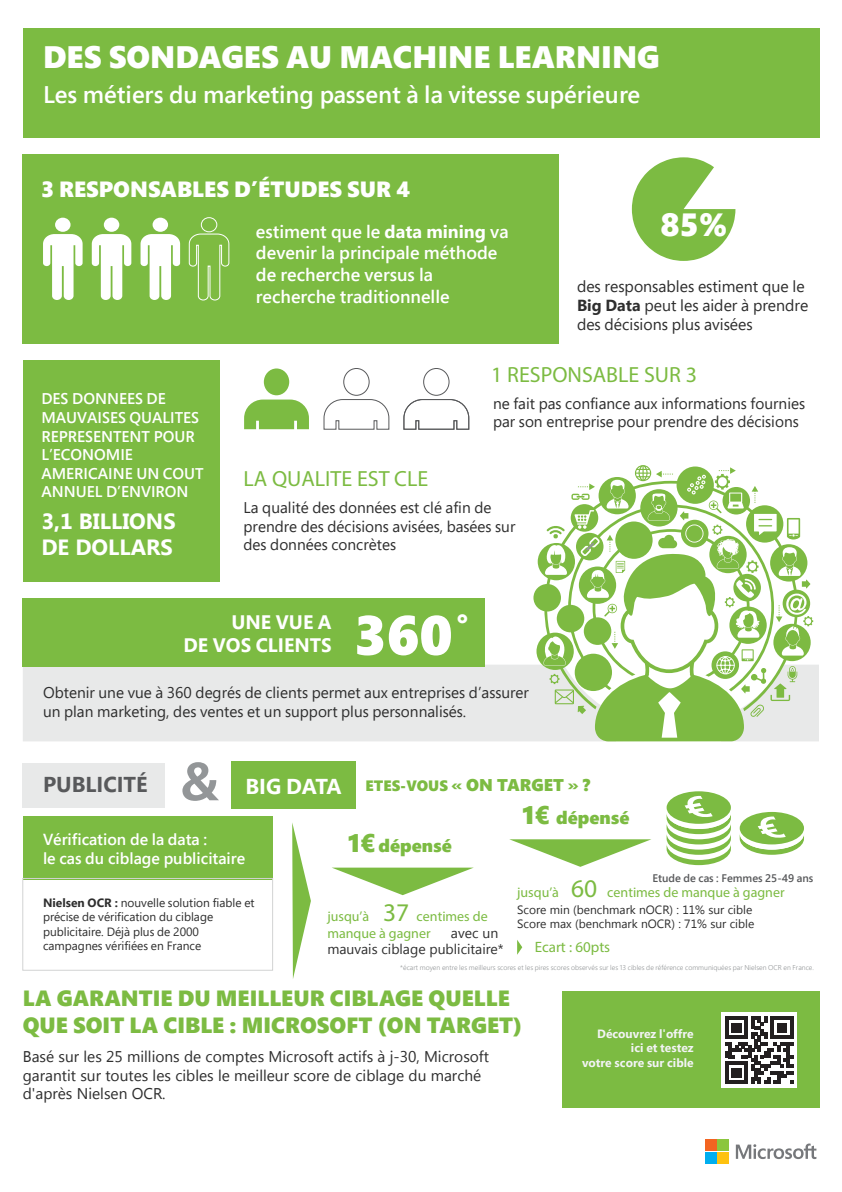
<style>
.page{position:relative;width:842px;height:1192px;background:#fff}
.page>*{position:absolute;margin:0;border:0;box-sizing:border-box;transform-origin:0 0}
.t1{font:900 55.5px "Segoe Pro";color:#fff}
.t2{font:700 53.5px "Segoe Pro";color:#939698}
.t3{font:900 32.1px "Segoe Pro";color:#fff}
.t4{font:900 31px "Segoe Pro";color:#fff}
.t5{font:600 24px "Segoe Pro";color:#fff}
.t6{font:900 22px/26.4px "Segoe Pro";color:#7cbb42}
.t7{font:22px "Segoe UI Black";color:#7cbb42}
.t8{font:900 22px "Segoe Pro";color:#fff}
.t9{font:700 22px/26.4px "Segoe UI";color:#fff}
.t10{font:700 21.5px "Segoe Pro";color:#58595b}
.t11{font:700 19.5px/23.4px "Segoe Pro";color:#fff;text-align:right}
.t12{font:600 18px/21.6px "Segoe Pro";color:#fff}
.t13{font:900 18px "Segoe Pro";color:#7cbb42}
.t14{font:900 17px "Segoe Pro";color:#7cbb42}
.t15{font:16px/19.2px "Segoe Pro";color:#2e2e2e}
.t16{font:600 16px/19.2px "Segoe Pro";color:#fff}
.t17{font:15.5px/18.6px "Segoe Pro";color:#2e2e2e}
.t18{font:15.5px/18.6px "Segoe UI";color:#2e2e2e}
.t19{font:600 15.5px/18.6px "Segoe Pro";color:#fff}
.t20{font:15px "Segoe UI Black";color:#7cbb42}
.t21{font:14px/16.8px "Segoe UI Black";color:#7cbb42}
.t22{font:14px/16.8px "Segoe UI";color:#2e2e2e}
.t23{font:12px/14.4px "Segoe Pro";color:#2e2e2e}
.t24{font:12px/14.4px "Segoe UI";color:#2e2e2e}
.t25{font:700 12px/14.4px "Segoe Pro";color:#f2f3f4;text-align:right}
.t26{font:600 11px "Segoe Pro";color:#58595b}
.t27{font:300 7px "Segoe Pro";color:#939698}
.s1{font-weight:700}
.s2{font-weight:700;font-size:21.5px;color:#fff}
.s3{font-size:15px}
.s4{font-size:25.5px}
</style>
<div class="page">
<div style="left:23px;top:154px;width:536px;height:190px;background:#7cbb42"></div>
<div style="left:201px;top:217px;width:16px;height:15px;border:1px solid #fff;border-radius:50%"></div>
<svg style="left:188px;top:233px;width:42px;height:68px"></svg>
<div style="left:153px;top:218px;width:15px;height:14px;background:#fff;border-radius:50%"></div>
<svg style="left:141px;top:234px;width:39px;height:66px"></svg>
<div style="left:55px;top:218px;width:16px;height:14px;background:#fff;border-radius:50%"></div>
<svg style="left:43px;top:234px;width:40px;height:66px"></svg>
<div style="left:104px;top:218px;width:15px;height:14px;background:#fff;border-radius:50%"></div>
<svg style="left:92px;top:234px;width:39px;height:66px"></svg>
<div style="left:23px;top:28px;width:796px;height:110px;background:#7cbb42"></div>
<svg style="left:736px;top:1144px;width:80px;height:15px"></svg>
<div style="left:705px;top:1140px;width:11px;height:11px;background:#f36421"></div>
<div style="left:717px;top:1140px;width:12px;height:11px;background:#8bc63e"></div>
<div style="left:705px;top:1152px;width:11px;height:12px;background:#00aeef"></div>
<div style="left:717px;top:1152px;width:12px;height:12px;background:#fec210"></div>
<div style="left:562px;top:991px;width:258px;height:116px;background:#7cbb42"></div>
<svg style="left:632px;top:157px;width:103px;height:104px"></svg>
<div style="left:423px;top:368px;width:27px;height:28px;border:1px solid #58595b;border-radius:50%"></div>
<svg style="left:403px;top:399px;width:67px;height:31px"></svg>
<div style="left:343px;top:368px;width:27px;height:28px;border:1px solid #58595b;border-radius:50%"></div>
<svg style="left:323px;top:399px;width:67px;height:31px"></svg>
<div style="left:264px;top:368px;width:25px;height:27px;background:#7cbb42;border-radius:50%"></div>
<svg style="left:244px;top:400px;width:65px;height:29px;background:#89c154"></svg>
<div style="left:23px;top:665px;width:796px;height:76px;background:#e8e9e9"></div>
<div style="left:23px;top:598px;width:462px;height:69px;background:#7cbb42"></div>
<svg style="left:333px;top:868px;width:140px;height:27px"></svg>
<div style="left:23px;top:816px;width:250px;height:64px;background:#7cbb42"></div>
<div style="left:22px;top:878px;width:251px;height:93px;border:1px solid #d2d3d3"></div>
<svg style="left:292px;top:823px;width:19px;height:156px"></svg>
<div style="left:23px;top:763px;width:142px;height:45px;background:#e8e9e9"></div>
<div style="left:231px;top:762px;width:125px;height:47px;background:#7cbb42"></div>
<svg style="left:517px;top:940px;width:5px;height:15px"></svg>
<svg style="left:533px;top:584px;width:28px;height:28px"></svg>
<svg style="left:536px;top:465px;width:277px;height:276px"></svg>
<div style="left:721px;top:1013px;width:76px;height:75px;background:#fff"></div>
<div style="left:23px;top:360px;width:196px;height:222px;background:#7cbb42"></div>
<svg style="left:509px;top:839px;width:142px;height:28px"></svg>
<svg style="left:667px;top:791px;width:64px;height:33px"></svg>
<div style="left:669px;top:792px;width:60px;height:31px;background:#7cbb42;border-radius:50%"></div>
<svg style="left:667px;top:796px;width:64px;height:69px"></svg>
<svg style="left:740px;top:812px;width:64px;height:32px"></svg>
<div style="left:742px;top:813px;width:60px;height:30px;background:#7cbb42;border-radius:50%"></div>
<svg style="left:740px;top:816px;width:64px;height:39px"></svg>
<svg style="left:725px;top:1016px;width:68px;height:68px"></svg>
<p class="t4" style="left:43px;top:36px;width:618px">DES SONDAGES AU MACHINE LEARNING</p>
<p class="t5" style="left:43px;top:78px;width:599px">Les métiers du marketing passent à la vitesse supérieure</p>
<p class="t8" style="left:41px;top:173px;width:371px">3 RESPONSABLES D’ÉTUDES SUR 4</p>
<p class="t12" style="left:256px;top:220px;width:254px">estiment que le <span class="s1">data mining</span> va devenir la principale méthode de recherche versus la recherche traditionnelle</p>
<p class="t3" style="left:660px;top:202px;width:69px">85%</p>
<p class="t15" style="left:577px;top:276px;width:233px">des responsables estiment que le<br><span class="s1">Big Data</span> peut les aider à prendre des décisions plus avisées</p>
<p class="t19" style="left:41px;top:389px;width:164px">DES DONNEES DE<br>MAUVAISES QUALITES<br>REPRESENTENT POUR<br>L’ECONOMIE<br>AMERICAINE UN COUT<br>ANNUEL D’ENVIRON</p>
<p class="t9" style="left:41px;top:506px;width:136px">3,1 BILLIONS<br>DE DOLLARS</p>
<p class="t7" style="left:491px;top:361px;width:207px">1 RESPONSABLE SUR 3</p>
<p class="t7" style="left:244px;top:465px;width:186px">LA QUALITE EST CLE</p>
<p class="t17" style="left:493px;top:393px;width:314px">ne fait pas confiance aux informations fournies par son entreprise pour prendre des décisions</p>
<p class="t17" style="left:244px;top:498px;width:273px">La qualité des données est clé afin de prendre des décisions avisées, basées sur des données concrètes</p>
<p class="t11" style="left:184px;top:609px;width:150px">UNE VUE A<br>DE VOS CLIENTS</p>
<p class="t1" style="left:353px;top:596px;width:117px">360<sup>°</sup></p>
<p class="t17" style="left:43px;top:683px;width:487px">Obtenir une vue à 360 degrés de clients permet aux entreprises d’assurer un plan marketing, des ventes et un support plus personnalisés.</p>
<p class="t10" style="left:43px;top:769px;width:106px">PUBLICITÉ</p>
<p class="t2" style="left:180px;top:743px;width:40px">&amp;</p>
<p class="t14" style="left:245px;top:773px;width:346px"><span class="s2">BIG DATA</span> <span class="s3">ETES-VOUS</span> « ON TARGET » ?</p>
<p class="t13" style="left:522px;top:805px;width:109px"><span class="s4">1€</span> dépensé</p>
<p class="t16" style="left:43px;top:829px;width:204px">Vérification de la data :<br>le cas du ciblage publicitaire</p>
<p class="t23" style="left:43px;top:895px;width:213px"><span class="s1">Nielsen OCR :</span> nouvelle solution fiable et précise de vérification du ciblage publicitaire. Déjà plus de 2000 campagnes vérifiées en France</p>
<p class="t21" style="left:327px;top:908px;width:162px">jusqu’à <span class="s4">37</span> centimes de manque à gagner</p>
<p class="t13" style="left:348px;top:833px;width:106px"><span class="s4">1€</span> dépensé</p>
<p class="t26" style="left:652px;top:871px;width:163px">Etude de cas : Femmes 25-49 ans</p>
<p class="t21" style="left:517px;top:884px;width:269px">jusqu’à <span class="s4">60</span> centimes de manque à gagner</p>
<p class="t24" style="left:517px;top:902px;width:239px">Score min (benchmark nOCR) : 11% sur cible<br>Score max (benchmark nOCR) : 71% sur cible</p>
<p class="t27" style="left:400px;top:963px;width:415px">*écart moyen entre les meilleurs scores et les pires scores observés sur les 13 cibles de référence communiquées par Nielsen OCR en France.</p>
<p class="t22" style="left:327px;top:924px;width:178px;text-indent:124px">avec un mauvais ciblage publicitaire*</p>
<p class="t20" style="left:535px;top:938px;width:77px">Ecart : 60pts</p>
<p class="t6" style="left:23px;top:984px;width:501px">LA GARANTIE DU MEILLEUR CIBLAGE QUELLE<br>QUE SOIT LA CIBLE : MICROSOFT (ON TARGET)</p>
<p class="t18" style="left:23px;top:1047px;width:468px">Basé sur les 25 millions de comptes Microsoft actifs à j-30, Microsoft garantit sur toutes les cibles le meilleur score de ciblage du marché d'après Nielsen OCR.</p>
<p class="t25" style="left:582px;top:1026px;width:113px">Découvrez l'offre ici et testez<br>votre score sur cible</p>
</div>
